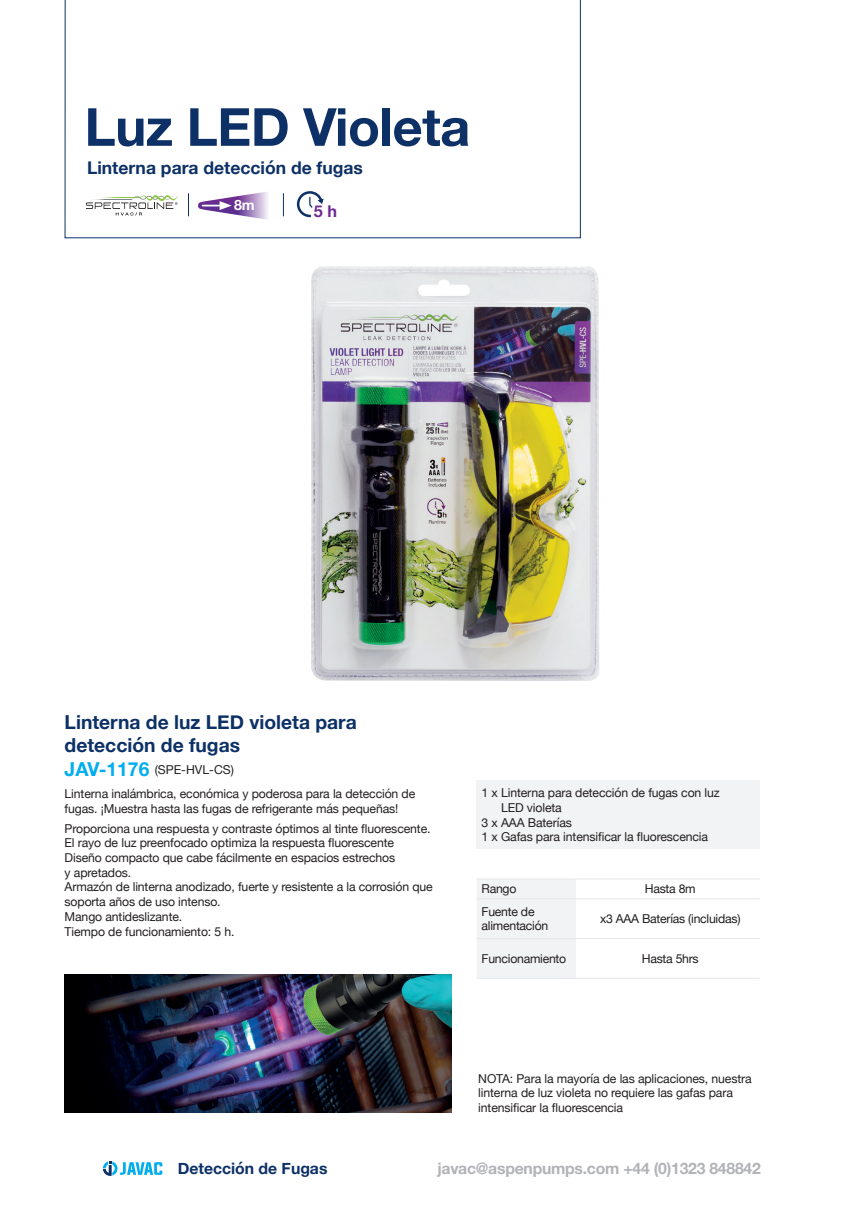
<style>
.page{position:relative;width:849px;height:1221px;background:#fff}
.page>*{position:absolute;margin:0;border:0;box-sizing:border-box;transform-origin:0 0}
.t1{font:700 52.5px "Helvetica Neue";letter-spacing:-.01em;color:#0d3166}
.t2{font:700 19.25px/23.1px "Helvetica Neue";color:#0d3166}
.t3{font:700 17.5px "Helvetica Neue";color:#0d3166}
.t4{font:700 16.28px "Helvetica Neue";color:#6e2c91}
.t5{font:700 15.75px "Helvetica Neue";letter-spacing:-.015em;color:#b2b3b7}
.t6{font:700 15.75px "Helvetica Neue";color:#0d3166}
.t7{font:700 14.17px "Helvetica Neue";color:#fff}
.t8{font:12.25px/14.7px "Helvetica Neue";letter-spacing:-.01em;color:#231f20}
.s1{font-weight:700;font-size:19.25px;color:#00aeef}
</style>
<div class="page">
<svg style="left:103px;top:1161px;width:59px;height:14px"></svg>
<svg style="left:64px;top:0;width:517px;height:239px"></svg>
<svg style="left:188px;top:193px;width:1px;height:23px"></svg>
<img style="left:311px;top:266px;width:288px;height:415px">
<hr style="left:85px;top:199px;width:47px;height:1px;background:#fff">
<hr style="left:82px;top:197px;width:58px;height:1px;background:#fff">
<svg style="left:86px;top:195px;width:93px;height:20px"></svg>
<img style="left:64px;top:974px;width:387px;height:138px">
<svg style="left:198px;top:190px;width:86px;height:31px"></svg>
<svg style="left:295px;top:190px;width:29px;height:28px"></svg>
<div style="left:477px;top:879px;width:98px;height:98px;background:#f2f3f4"></div>
<hr style="left:476px;top:878px;width:99px;height:1px;background:#e6e7e9">
<hr style="left:575px;top:878px;width:184px;height:1px;background:#e6e7e9">
<hr style="left:476px;top:898px;width:99px;height:1px;background:#e6e7e9">
<hr style="left:575px;top:898px;width:184px;height:1px;background:#e6e7e9">
<hr style="left:476px;top:938px;width:99px;height:1px;background:#e6e7e9">
<hr style="left:575px;top:938px;width:184px;height:1px;background:#e6e7e9">
<hr style="left:476px;top:977px;width:99px;height:1px;background:#e6e7e9">
<hr style="left:575px;top:977px;width:184px;height:1px;background:#e6e7e9">
<div style="left:476px;top:780px;width:283px;height:68px;background:#f2f3f4"></div>
<p class="t1" style="left:84px;top:86px;width:387px">Luz LED Violeta</p>
<p class="t3" style="left:87px;top:154px;width:277px">Linterna para detección de fugas</p>
<p class="t7" style="left:234px;top:194px;width:22px">8m</p>
<p class="t4" style="left:314px;top:199px;width:25px">5 h</p>
<p class="t2" style="left:65px;top:710px;width:293px">Linterna de luz LED violeta para detección de fugas</p>
<p class="t8" style="left:65px;top:763px;width:171px"><span class="s1">JAV-1176</span> (SPE-HVL-CS)</p>
<p class="t8" style="left:65px;top:787px;width:352px">Linterna inalámbrica, económica y poderosa para la detección de fugas. ¡Muestra hasta las fugas de refrigerante más pequeñas!</p>
<p class="t8" style="left:65px;top:821px;width:367px">Proporciona una respuesta y contraste óptimos al tinte fluorescente.</p>
<p class="t8" style="left:65px;top:836px;width:331px">El rayo de luz preenfocado optimiza la respuesta fluorescente</p>
<p class="t8" style="left:65px;top:851px;width:332px">Diseño compacto que cabe fácilmente en espacios estrechos y apretados.</p>
<p class="t8" style="left:65px;top:880px;width:369px">Armazón de linterna anodizado, fuerte y resistente a la corrosión que soporta años de uso intenso.</p>
<p class="t8" style="left:65px;top:909px;width:119px">Mango antideslizante.</p>
<p class="t8" style="left:65px;top:924px;width:171px">Tiempo de funcionamiento: 5 h.</p>
<p class="t8" style="left:501px;top:786px;width:220px;text-indent:-19px">1 x Linterna para detección de fugas con luz<br>LED violeta</p>
<p class="t8" style="left:481px;top:815px;width:92px">3 x AAA Baterías</p>
<p class="t8" style="left:481px;top:830px;width:228px">1 x Gafas para intensificar la fluorescencia</p>
<p class="t8" style="left:481px;top:882px;width:36px">Rango</p>
<p class="t8" style="left:644px;top:882px;width:52px">Hasta 8m</p>
<p class="t8" style="left:481px;top:904px;width:68px">Fuente de alimentación</p>
<p class="t8" style="left:599px;top:911px;width:142px">x3 AAA Baterías (incluidas)</p>
<p class="t8" style="left:481px;top:951px;width:86px">Funcionamiento</p>
<p class="t8" style="left:641px;top:951px;width:59px">Hasta 5hrs</p>
<p class="t8" style="left:478px;top:1071px;width:275px">NOTA: Para la mayoría de las aplicaciones, nuestra linterna de luz violeta no requiere las gafas para intensificar la fluorescencia</p>
<p class="t6" style="left:178px;top:1156px;width:151px">Detección de Fugas</p>
<p class="t5" style="left:437px;top:1156px;width:325px">javac@aspenpumps.com +44 (0)1323 848842</p>
</div>
